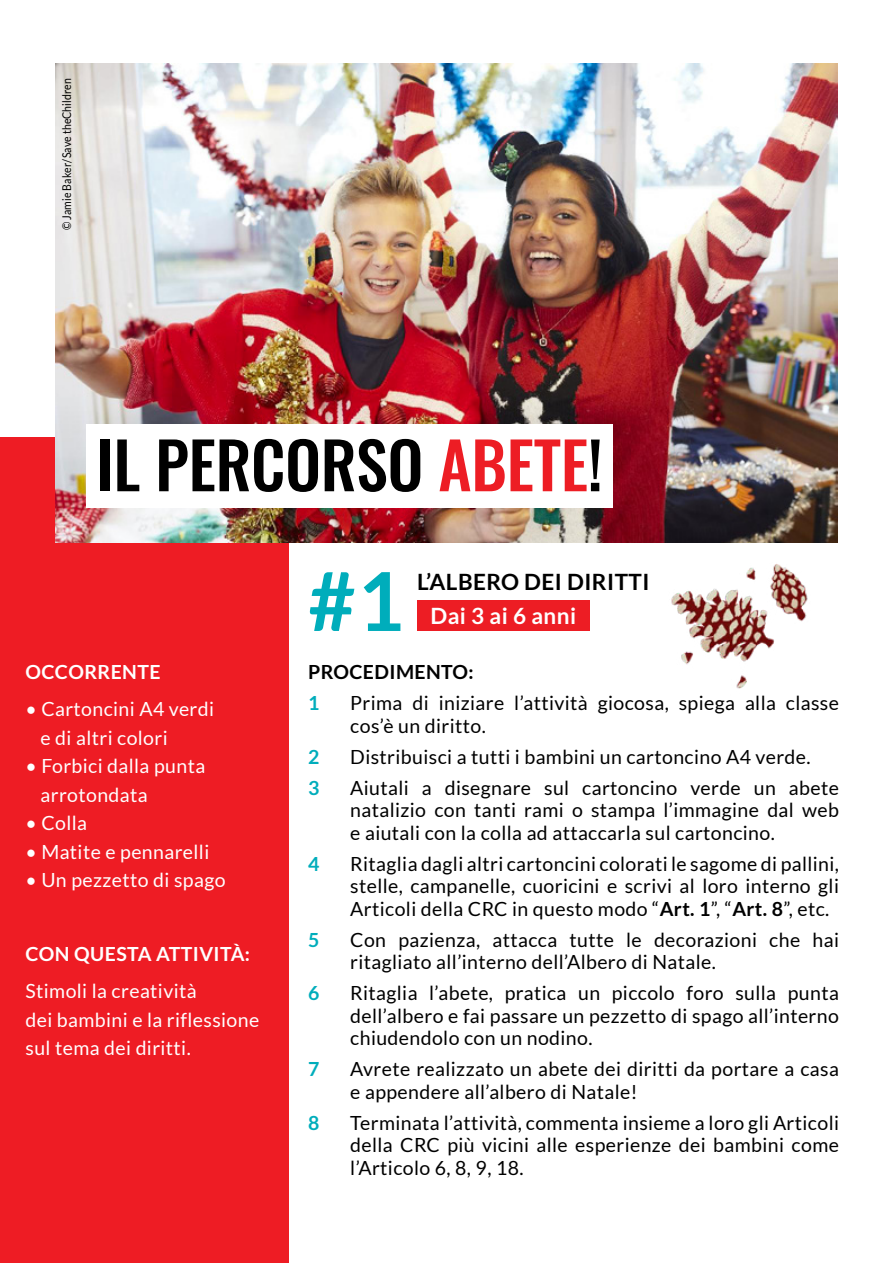
<style>
.page{position:relative;width:893px;height:1263px;background:#fff}
.page>*{position:absolute;margin:0;border:0;box-sizing:border-box;transform-origin:0 0}
.t1{font:700 81.15px "Lato";color:#00adbb}
.t2{font:500 63.9px "Oswald";letter-spacing:-.005em;color:#000}
.t3{font:700 22.5px "Lato";letter-spacing:.02em;color:#000}
.t4{font:700 22.5px "Lato";letter-spacing:.02em;color:#fff}
.t5{font:19.5px/22.5px "Lato";letter-spacing:.02em;color:#000;text-align:justify}
.t6{font:19.5px/28.5px "Lato";letter-spacing:.02em;color:#fff}
.t7{font:700 19.5px "Lato";letter-spacing:.02em;color:#fff}
.t8{font:700 19.5px "Lato";letter-spacing:.02em;color:#000}
.t9{font:700 19.5px "Lato";color:#00adbb}
.t10{font:12px "Lato";letter-spacing:.01em;color:#000;scale:.87 1}
.s1{color:#ed1d24}
.s2{font-weight:700}
</style>
<div class="page">
<div style="left:0;top:437px;width:288px;height:826px;background:#ee1c24"></div>
<img style="left:55px;top:64px;width:783px;height:478px">
<img style="left:587px;top:535px;width:251px;height:154px">
<div style="left:86px;top:424px;width:526px;height:84px;background:#fff"></div>
<div style="left:417px;top:601px;width:172px;height:30px;background:#ed1d24"></div>
<p class="t10" style="left:60px;top:230px;width:176px;rotate:-90deg">© Jamie Baker/Save theChildren</p>
<h2 class="t2" style="left:96px;top:408px;width:508px">IL PERCORSO <span class="s1">ABETE</span>!</h2>
<h1 class="t1" style="left:308px;top:555px;width:97px">#1</h1>
<p class="t3" style="left:417px;top:569px;width:234px">L’ALBERO DEI DIRITTI</p>
<p class="t4" style="left:430px;top:603px;width:147px">Dai 3 ai 6 anni</p>
<p class="t7" style="left:26px;top:661px;width:136px">OCCORRENTE</p>
<p class="t6" style="left:41px;top:695px;width:175px;text-indent:-15px">• Cartoncini A4 verdi e di altri colori</p>
<p class="t6" style="left:41px;top:752px;width:166px;text-indent:-15px">• Forbici dalla punta arrotondata</p>
<p class="t6" style="left:26px;top:809px;width:63px">• Colla</p>
<p class="t6" style="left:26px;top:837px;width:185px">• Matite e pennarelli</p>
<p class="t6" style="left:26px;top:866px;width:202px">• Un pezzetto di spago</p>
<p class="t7" style="left:26px;top:943px;width:226px">CON QUESTA ATTIVITÀ:</p>
<p class="t6" style="left:26px;top:977px;width:235px">Stimoli la creatività<br>dei bambini e la riflessione sul tema dei diritti.</p>
<p class="t8" style="left:308px;top:661px;width:167px">PROCEDIMENTO:</p>
<p class="t9" style="left:308px;top:692px;width:13px">1</p>
<p class="t5" style="left:350px;top:692px;width:490px">Prima di iniziare l’attività giocosa, spiega alla classe cos’è un diritto.</p>
<p class="t9" style="left:308px;top:745px;width:13px">2</p>
<p class="t5" style="left:350px;top:745px;width:462px">Distribuisci a tutti i bambini un cartoncino A4 verde.</p>
<p class="t9" style="left:308px;top:776px;width:13px">3</p>
<p class="t5" style="left:350px;top:776px;width:490px">Aiutali a disegnare sul cartoncino verde un abete natalizio con tanti rami o stampa l’immagine dal web e aiutali con la colla ad attaccarla sul cartoncino.</p>
<p class="t9" style="left:308px;top:852px;width:13px">4</p>
<p class="t5" style="left:350px;top:852px;width:490px">Ritaglia dagli altri cartoncini colorati le sagome di pallini, stelle, campanelle, cuoricini e scrivi al loro interno gli Articoli della CRC in questo modo “<span class="s2">Art. 1</span>”, “<span class="s2">Art. 8</span>”, etc.</p>
<p class="t9" style="left:308px;top:928px;width:13px">5</p>
<p class="t5" style="left:350px;top:928px;width:490px">Con pazienza, attacca tutte le decorazioni che hai ritagliato all’interno dell’Albero di Natale.</p>
<p class="t9" style="left:308px;top:982px;width:13px">6</p>
<p class="t5" style="left:350px;top:982px;width:490px">Ritaglia l’abete, pratica un piccolo foro sulla punta dell’albero e fai passare un pezzetto di spago all’interno chiudendolo con un nodino.</p>
<p class="t9" style="left:308px;top:1058px;width:13px">7</p>
<p class="t5" style="left:350px;top:1058px;width:490px">Avrete realizzato un abete dei diritti da portare a casa e appendere all’albero di Natale!</p>
<p class="t9" style="left:308px;top:1111px;width:13px">8</p>
<p class="t5" style="left:350px;top:1111px;width:490px">Terminata l’attività, commenta insieme a loro gli Articoli della CRC più vicini alle esperienze dei bambini come l’Articolo 6, 8, 9, 18.</p>
</div>
